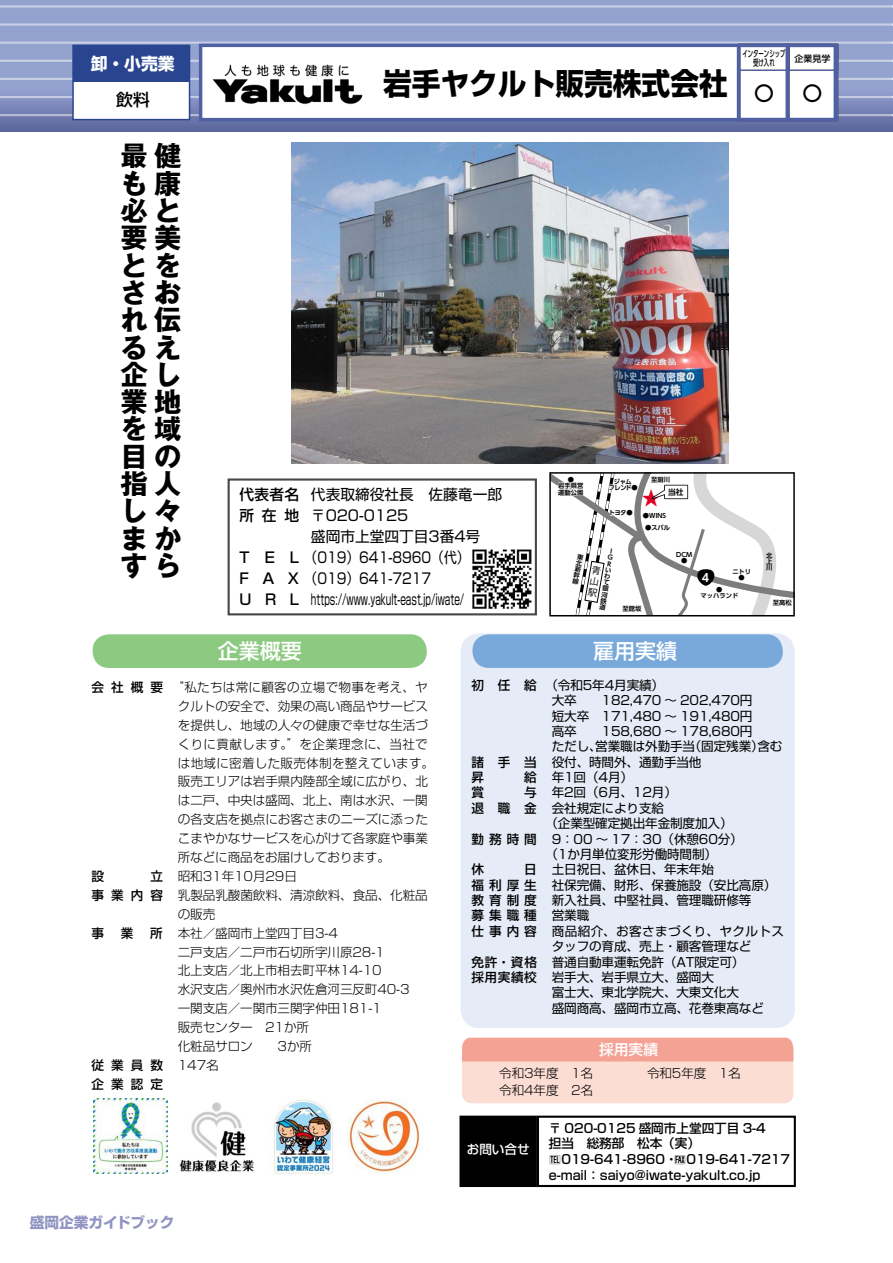
<style>
.page{position:relative;width:893px;height:1263px;background:#fff}
.page>*{position:absolute;margin:0;border:0;box-sizing:border-box;transform-origin:0 0}
.t1{font:700 30.3px "Shin Go Pro";color:#000;scale:.95 1}
.t2{font:500 28.5px "UD Shin Go Pro";color:#000}
.t3{font:700 27.3px/27.3px "Gothic MB101 Pro";color:#000;text-align:justify}
.t4{font:500 21px "Shin Go Pro";color:#fff}
.t5{font:700 18.9px "UD Shin Go Pro De";color:#df0023}
.t6{font:700 16.8px "Shin Go Pro";color:#fff}
.t7{font:500 16.8px "Shin Go Pro";color:#000}
.t8{font:14.7px/21px "Shin Go Pro";color:#000;scale:.87 1}
.t9{font:14.7px/21px "Shin Go Pro";color:#000}
.t10{font:14.7px "Shin Go Pro";color:#000;scale:.6 1}
.t11{font:700 14.7px "Shin Go Pro";color:#9094c2}
.t12{font:500 14.7px/21px "Shin Go Pro";letter-spacing:.015em;color:#000}
.t13{font:500 14.7px "Shin Go Pro";color:#fff}
.t14{font:300 12.6px/18.9px "Shin Go Pro";letter-spacing:-.01em;color:#000}
.t15{font:12.6px "Shin Go Pro";letter-spacing:-.01em;color:#000}
.t16{font:500 12.6px/15.3px "Shin Go Pro";color:#000}
.t17{font:12.6px "Shin Go Pro";letter-spacing:.03em;color:#000}
.t18{font:500 12.6px/15.3px "Shin Go Pro";letter-spacing:.05em;color:#000}
.t19{font:500 12.6px/18.9px "Shin Go Pro";letter-spacing:.555em;color:#000}
.t20{font:500 12.6px "Shin Go Pro";color:#fff}
.t21{font:700 11.25px "UD Shin Go Pro De";color:#fff}
.t22{font:500 9px/9.8px "UD Shin Go Pro";color:#000;text-align:center;scale:.6 1}
.t23{font:500 9px "UD Shin Go Pro";color:#000}
.t24{font:700 7.8px "UD Shin Go Pro De";color:#000}
.t25{font:700 6.3px/6.3px "UD Shin Go Pro De";color:#000;text-align:center}
.s1{font-weight:500}
</style>
<div class="page">
<svg style="left:0;top:0;width:893px;height:131px;background:#8996c5"></svg>
<hr style="left:0;top:5px;width:893px;height:3px;background:#fff">
<hr style="left:0;top:23px;width:893px;height:3px;background:#fff">
<hr style="left:0;top:42px;width:893px;height:2px;background:#fff">
<hr style="left:0;top:60px;width:893px;height:2px;background:#fff">
<hr style="left:0;top:78px;width:893px;height:2px;background:#fff">
<hr style="left:0;top:96px;width:893px;height:2px;background:#fff">
<hr style="left:0;top:114px;width:893px;height:2px;background:#fff">
<div style="left:199px;top:44px;width:638px;height:77px;background:#fff;border:3px solid #4f61a2"></div>
<div style="left:72px;top:45px;width:118px;height:75px;background:#fff;border:2px solid #29458f"></div>
<div style="left:73px;top:45px;width:117px;height:37px;background:#29458f"></div>
<img style="left:292px;top:142px;width:437px;height:322px">
<div style="left:228px;top:478px;width:309px;height:137px;border:2px solid #464646"></div>
<div style="left:537px;top:1115px;width:259px;height:72px;border:2px solid #000"></div>
<div style="left:459px;top:1115px;width:78px;height:72px;background:#000;border:2px solid #000"></div>
<div style="left:461px;top:633px;width:334px;height:395px;background:#e6ecf7;border-radius:19px"></div>
<div style="left:93px;top:634px;width:334px;height:34px;background:#8bca80;border-radius:16px"></div>
<div style="left:472px;top:634px;width:311px;height:34px;background:#78a9da;border-radius:16px"></div>
<img style="left:212px;top:64px;width:151px;height:41px">
<img style="left:472px;top:549px;width:59px;height:60px">
<img style="left:179px;top:1102px;width:75px;height:70px">
<img style="left:273px;top:1099px;width:60px;height:76px">
<img style="left:347px;top:1099px;width:74px;height:75px">
<img style="left:93px;top:1099px;width:74px;height:74px">
<div style="left:462px;top:1038px;width:331px;height:65px;background:#fcddd4;border-radius:9px"></div>
<div style="left:462px;top:1038px;width:331px;height:23px;background:#f4a294"></div>
<div style="left:786px;top:44px;width:52px;height:77px;border:3px solid #4f61a2"></div>
<div style="left:737px;top:44px;width:52px;height:77px;border:3px solid #4f61a2"></div>
<div style="left:786px;top:44px;width:51px;height:27px;border:1px solid #4f61a2"></div>
<div style="left:737px;top:44px;width:52px;height:27px;border:1px solid #4f61a2"></div>
<svg style="left:550px;top:473px;width:244px;height:143px"></svg>
<h3 class="t6" style="left:91px;top:50px;width:85px">卸・小売業</h3>
<p class="t22" style="left:742px;top:48px;width:74px">インターンシップ受け入れ</p>
<h2 class="t2" style="left:750px;top:70px;width:78px">○ ○</h2>
<p class="t23" style="left:794px;top:51px;width:37px">企業見学</p>
<h1 class="t1" style="left:383px;top:59px;width:364px">岩手ヤクルト販売株式会社</h1>
<h3 class="t7" style="left:116px;top:86px;width:35px">飲料</h3>
<h3 class="t3" style="left:120px;top:139px;width:62px">最健も康必と要美とをさおれ伝るえ企し業地を域目の指人し々まかすら</h3>
<p class="t12" style="left:240px;top:482px;width:61px">代表者名所在地</p>
<p class="t8" style="left:240px;top:545px;width:266px"><span class="s1">T E L</span> （019）641-8960（代）<br><span class="s1">F A X</span> （019）641-7217<br><span class="s1">URL</span></p>
<p class="t9" style="left:311px;top:482px;width:207px">代表取締役社長　佐藤竜一郎　〒020-0125<br>盛岡市上堂四丁目3番4号</p>
<p class="t10" style="left:311px;top:588px;width:257px">https://www.yakult-east.jp/iwate/</p>
<h3 class="t4" style="left:218px;top:634px;width:85px">企業概要</h3>
<p class="t25" style="left:558px;top:476px;width:27px">●<br>岩手県営運動公園</p>
<p class="t25" style="left:609px;top:478px;width:31px;text-align:right">ジャム　フレンド●</p>
<p class="t25" style="left:609px;top:509px;width:25px">トヨタ●</p>
<p class="t25" style="left:651px;top:477px;width:20px">至厨川</p>
<p class="t24" style="left:668px;top:486px;width:17px">当社</p>
<h3 class="t5" style="left:642px;top:482px;width:20px">★</h3>
<p class="t25" style="left:643px;top:512px;width:26px">●ＷＩＮＳ</p>
<p class="t25" style="left:645px;top:524px;width:27px">●スバル</p>
<p class="t25" style="left:578px;top:553px;width:5px;text-align:justify;rotate:11deg">東北新幹線</p>
<p class="t25" style="left:609px;top:547px;width:5px;text-align:justify;rotate:9deg">ＩＧＲいわて銀河鉄道</p>
<p class="t25" style="left:766px;top:552px;width:8px;text-align:justify">北上川</p>
<p class="t25" style="left:676px;top:551px;width:18px">DCM ●</p>
<p class="t25" style="left:732px;top:568px;width:20px">ニトリ●</p>
<p class="t25" style="left:701px;top:586px;width:39px">●<br>マッハランド</p>
<p class="t21" style="left:702px;top:568px;width:9px">4</p>
<p class="t25" style="left:773px;top:599px;width:20px">至高松</p>
<p class="t25" style="left:623px;top:605px;width:20px">至館坂</p>
<h3 class="t4" style="left:593px;top:634px;width:85px">雇用実績</h3>
<p class="t16" style="left:92px;top:678px;width:73px">会社概要</p>
<p class="t16" style="left:92px;top:865px;width:73px;line-height:18.9px;text-align:right">立<br>事業内容</p>
<p class="t16" style="left:92px;top:924px;width:14px">事</p>
<p class="t16" style="left:121px;top:924px;width:14px">業</p>
<p class="t16" style="left:150px;top:924px;width:14px">所</p>
<p class="t16" style="left:92px;top:867px;width:14px">設</p>
<p class="t19" style="left:92px;top:1054px;width:73px">従業員数企業認定</p>
<p class="t15" style="left:545px;top:675px;width:120px">（令和5年4月実績）</p>
<p class="t15" style="left:552px;top:690px;width:202px">大卒　　182,470 〜 202,470円</p>
<p class="t15" style="left:552px;top:705px;width:202px">短大卒　171,480 〜 191,480円</p>
<p class="t15" style="left:552px;top:721px;width:202px">高卒　　158,680 〜 178,680円</p>
<p class="t15" style="left:552px;top:736px;width:232px">ただし、営業職は外勤手当（固定残業）含む</p>
<p class="t15" style="left:552px;top:751px;width:151px">役付、時間外、通勤手当他</p>
<p class="t15" style="left:552px;top:767px;width:83px">年1回（4月）</p>
<p class="t15" style="left:552px;top:782px;width:127px">年2回（6月、12月）</p>
<p class="t15" style="left:552px;top:798px;width:114px">会社規定により支給</p>
<p class="t15" style="left:545px;top:813px;width:189px">（企業型確定拠出年金制度加入）</p>
<p class="t15" style="left:552px;top:828px;width:193px">9：00 〜 17：30（休憩60分）</p>
<p class="t15" style="left:545px;top:844px;width:173px">（1か月単位変形労働時間制）</p>
<p class="t15" style="left:552px;top:859px;width:164px">土日祝日、盆休日、年末年始</p>
<p class="t15" style="left:552px;top:874px;width:226px">社保完備、財形、保養施設（安比高原）</p>
<p class="t15" style="left:552px;top:890px;width:201px">新入社員、中堅社員、管理職研修等</p>
<p class="t15" style="left:552px;top:905px;width:39px">営業職</p>
<p class="t17" style="left:552px;top:920px;width:234px">商品紹介、お客さまづくり、ヤクルトス</p>
<p class="t15" style="left:552px;top:936px;width:201px">タッフの育成、売上・顧客管理など</p>
<p class="t15" style="left:552px;top:951px;width:194px">普通自動車運転免許（AT限定可）</p>
<p class="t15" style="left:552px;top:967px;width:164px">岩手大、岩手県立大、盛岡大</p>
<p class="t15" style="left:552px;top:982px;width:189px">富士大、東北学院大、大東文化大</p>
<p class="t15" style="left:552px;top:997px;width:214px">盛岡商高、盛岡市立高、花巻東高など</p>
<p class="t14" style="left:178px;top:676px;width:258px;text-indent:-6px">“私たちは常に顧客の立場で物事を考え、ヤクルトの安全で、効果の高い商品やサービスを提供し、地域の人々の健康で幸せな生活づくりに貢献します。”を企業理念に、当社では地域に密着した販売体制を整えています。販売エリアは岩手県内陸部全域に広がり、北は二戸、中央は盛岡、北上、南は水沢、一関の各支店を拠点にお客さまのニーズに添ったこまやかなサービスを心がけて各家庭や事業所などに商品をお届けしております。<br>昭和31年10月29日<br>乳製品乳酸菌飲料、清涼飲料、食品、化粧品の販売<br>本社／盛岡市上堂四丁目3-4<br>二戸支店／二戸市石切所字川原28-1<br>北上支店／北上市相去町平林14-10<br>水沢支店／奥州市水沢佐倉河三反町40-3<br>一関支店／一関市三関字仲田181-1<br>販売センター　21か所<br>化粧品サロン　　3か所<br>147名</p>
<p class="t16" style="left:471px;top:676px;width:67px">初任給</p>
<p class="t16" style="left:471px;top:753px;width:67px">諸手当昇</p>
<p class="t16" style="left:524px;top:768px;width:14px">給</p>
<p class="t16" style="left:471px;top:783px;width:14px">賞</p>
<p class="t16" style="left:471px;top:783px;width:67px;text-align:right">与<br>退職金</p>
<p class="t16" style="left:471px;top:830px;width:67px">勤務時間</p>
<p class="t16" style="left:471px;top:860px;width:14px">休</p>
<p class="t16" style="left:471px;top:860px;width:67px;text-align:justify;text-indent:53px">日福利厚生教育制度募集職種仕事内容</p>
<p class="t18" style="left:471px;top:952px;width:67px">免許・資格採用実績校</p>
<p class="t13" style="left:599px;top:1037px;width:60px">採用実績</p>
<p class="t14" style="left:499px;top:1063px;width:95px;line-height:17.2px">令和3年度　1名令和4年度　2名</p>
<p class="t14" style="left:647px;top:1062px;width:95px">令和5年度　1名</p>
<p class="t20" style="left:467px;top:1138px;width:64px">お問い合せ</p>
<p class="t16" style="left:549px;top:1118px;width:218px;line-height:15.8px">〒 020-0125 盛岡市上堂四丁目 3-4担当　総務部　松本（実）</p>
<p class="t16" style="left:549px;top:1150px;width:243px;line-height:15.8px">✔019-641-8960・ 019-641-7217 e-mail：saiyo@iwate-yakult.co.jp</p>
<p class="t11" style="left:30px;top:1210px;width:146px">盛岡企業ガイドブック</p>
</div>
